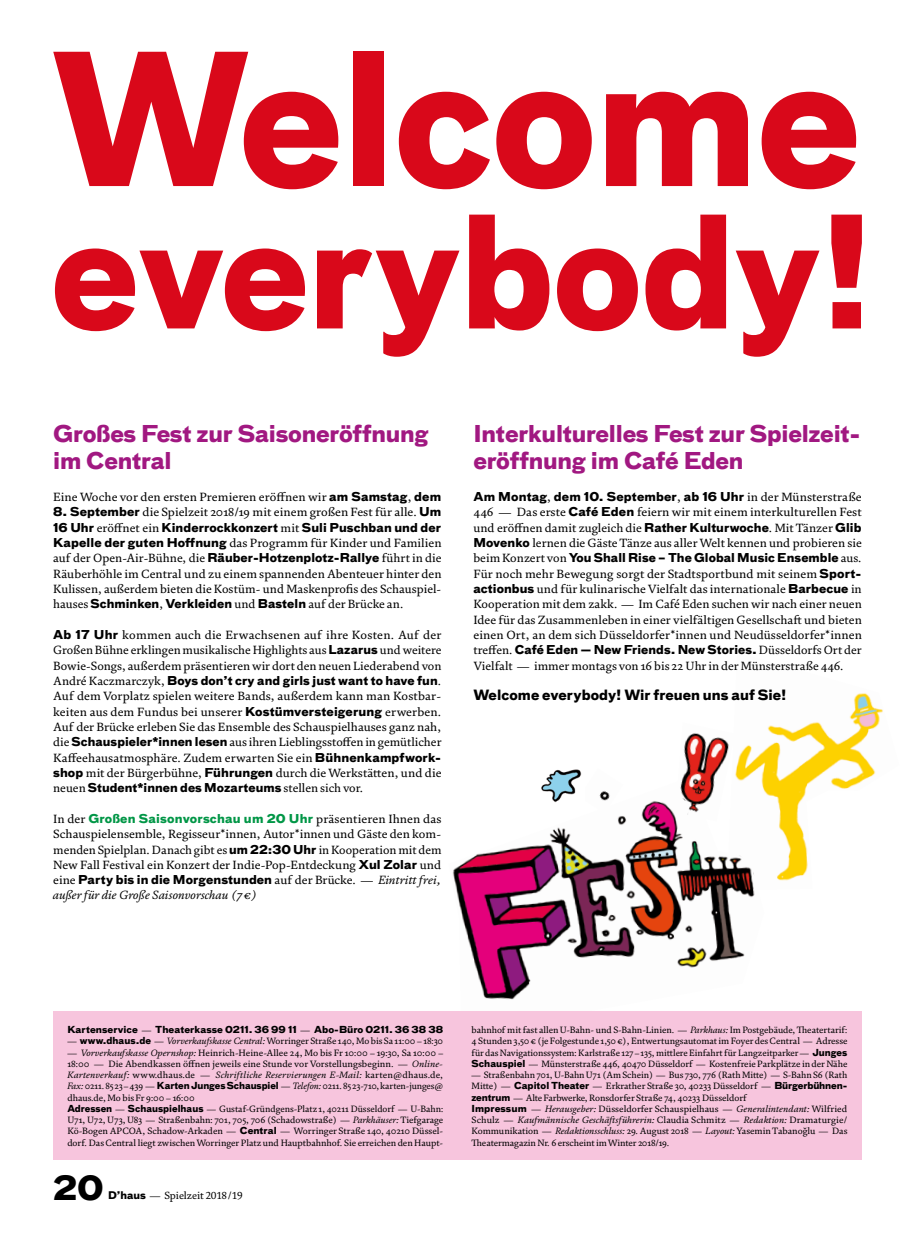
<style>
.page{position:relative;width:904px;height:1241px;background:#fff}
.page>*{position:absolute;margin:0;border:0;box-sizing:border-box;transform-origin:0 0}
.t1{font:700 177.5px "Bau Pro";letter-spacing:-.01em;color:#d9081a}
.t2{font:700 150.5px "Bau Pro";letter-spacing:-.01em;color:#d9081a}
.t3{font:700 32.5px "Bau Pro";color:#000}
.t4{font:700 22.5px/27.5px "Bau Pro";letter-spacing:-.01em;color:#a11881}
.t5{font:700 13.75px "Bau Pro";letter-spacing:.005em;color:#000}
.t6{font:12.25px/15.2px "FS Brabo";letter-spacing:.005em;color:#000;text-align:justify}
.t7{font:italic 12.25px "FS Brabo";color:#000}
.t8{font:700 11.88px "Bau Pro";letter-spacing:.005em;color:#000}
.t9{font:700 11.88px "Bau Pro";letter-spacing:.015em;color:#009646}
.t10{font:10.62px "FS Brabo";color:#000}
.t11{font:9.38px/11.2px "FS Brabo";color:#000}
.t12{font:700 9.38px "Bau Pro";letter-spacing:.005em;color:#000}
.s1{font-family:"Bau Pro";font-weight:700;font-size:11.88px}
.s2{font-family:"FS Brabo";font-weight:400;font-size:12.25px}
.s3{font-family:"FS Brabo";font-weight:400;font-size:12.25px;color:#000}
.s4{font-family:"FS Brabo";font-weight:400;font-style:italic;font-size:12.25px}
.s5{font-family:"FS Brabo";font-weight:400}
.s6{font-family:"Bau Pro";font-weight:700}
.s7{font-style:italic}
.s8{font-family:"Bau Pro";font-weight:700;font-size:10.25px}
</style>
<div class="page">
<img style="left:735px;top:693px;width:148px;height:188px">
<img style="left:452px;top:777px;width:312px;height:223px">
<img style="left:579px;top:777px;width:44px;height:36px">
<img style="left:538px;top:769px;width:46px;height:37px">
<div style="left:53px;top:1011px;width:808px;height:148px;background:#f7c5dd"></div>
<img style="left:677px;top:733px;width:58px;height:88px">
<h1 class="t1" style="left:51px;top:-33px;width:811px">Welcome</h1>
<h2 class="t2" style="left:51px;top:142px;width:825px">everybody!</h2>
<h3 class="t4" style="left:53px;top:418px;width:377px">Großes Fest zur Saisoneröffnung im Central</h3>
<p class="t6" style="left:53px;top:489px;width:389px">Eine Woche vor den ersten Premieren eröffnen wir <span class="s1">am Samstag</span>, <span class="s1">dem</span></p>
<p class="t6" style="left:53px;top:504px;width:389px"><span class="s1">8. September</span> die Spielzeit 2018/19 mit einem großen Fest für alle. <span class="s1">Um</span></p>
<p class="t8" style="left:53px;top:517px;width:389px">16 Uhr <span class="s2">eröffnet ein</span> Kinderrockkonzert <span class="s2">mit</span> Suli Puschban und der</p>
<p class="t6" style="left:53px;top:534px;width:390px"><span class="s1">Kapelle der guten Hoffnung</span> das Programm für Kinder und Familien auf der Open-Air-Bühne, die <span class="s1">Räuber-Hotzenplotz-Rallye</span> führt in die Räuberhöhle im Central und zu einem spannenden Abenteuer hinter den Kulissen, außerdem bieten die Kostüm- und Maskenprofis des Schauspiel-</p>
<p class="t8" style="left:53px;top:593px;width:351px"><span class="s2">hauses</span> Schminken<span class="s2">,</span> Verkleiden <span class="s2">und</span> Basteln <span class="s2">auf der Brücke an.</span></p>
<p class="t6" style="left:53px;top:626px;width:390px"><span class="s1">Ab 17 Uhr</span> kommen auch die Erwachsenen auf ihre Kosten. Auf der Großen Bühne erklingen musikalische Highlights aus <span class="s1">Lazarus</span> und weitere Bowie-Songs, außerdem präsentieren wir dort den neuen Liederabend von</p>
<p class="t8" style="left:53px;top:670px;width:389px"><span class="s2">André Kaczmarczyk,</span> Boys don’t cry and girls just want to have fun<span class="s2">.</span></p>
<p class="t6" style="left:53px;top:688px;width:390px">Auf dem Vorplatz spielen weitere Bands, außerdem kann man Kostbar&shy;keiten aus dem Fundus bei unserer <span class="s1">Kostümversteigerung</span> erwerben.<br>Auf der Brücke erleben Sie das Ensemble des Schauspielhauses ganz nah, die <span class="s1">Schauspieler*innen lesen</span> aus ihren Lieblingsstoffen in gemütlicher Kaffeehausatmosphäre. Zudem erwarten Sie ein <span class="s1">Bühnenkampfwork&shy;shop</span> mit der Bürgerbühne, <span class="s1">Führungen</span> durch die Werkstätten, und die</p>
<p class="t8" style="left:53px;top:777px;width:311px"><span class="s2">neuen</span> Student*innen des Mozarteums <span class="s2">stellen sich vor.</span></p>
<p class="t9" style="left:53px;top:808px;width:390px"><span class="s3">In der</span> Großen Saisonvorschau um 20 Uhr <span class="s3">präsentieren Ihnen das</span></p>
<p class="t6" style="left:53px;top:825px;width:390px">Schauspielensemble, Regisseur*innen, Autor*innen und Gäste den kom&shy;menden Spielplan. Danach gibt es <span class="s1">um 22:30 Uhr</span> in Kooperation mit dem New Fall Festival ein Konzert der Indie-Pop-Entdeckung <span class="s1">Xul Zolar</span> und</p>
<p class="t8" style="left:53px;top:869px;width:389px"><span class="s2">eine</span> Party bis in die Morgenstunden <span class="s2">auf der Brücke. —</span> <span class="s4">Eintritt frei,</span></p>
<p class="t7" style="left:53px;top:886px;width:205px">außer für die Große Saisonvorschau (7€)</p>
<h3 class="t4" style="left:473px;top:418px;width:388px">Interkulturelles Fest zur Spielzeit&shy;eröffnung im Café Eden</h3>
<p class="t8" style="left:473px;top:486px;width:390px">Am Montag<span class="s2">,</span> dem 10. September<span class="s2">,</span> ab 16 Uhr <span class="s2">in der Münsterstraße</span></p>
<p class="t6" style="left:473px;top:504px;width:390px">446 — Das erste <span class="s1">Café Eden</span> feiern wir mit einem interkulturellen Fest und eröffnen damit zugleich die <span class="s1">Rather Kulturwoche</span>. Mit Tänzer <span class="s1">Glib Movenko</span> lernen die Gäste Tänze aus aller Welt kennen und probieren sie</p>
<p class="t8" style="left:473px;top:547px;width:389px"><span class="s2">beim Konzert von</span> You Shall Rise – The Global Music Ensemble <span class="s2">aus.</span></p>
<p class="t6" style="left:473px;top:565px;width:390px">Für noch mehr Bewegung sorgt der Stadtsportbund mit seinem <span class="s1">Sport&shy;actionbus</span> und für kulinarische Vielfalt das internationale <span class="s1">Barbecue</span> in Kooperation mit dem zakk. — Im Café Eden suchen wir nach einer neuen Idee für das Zusammenleben in einer vielfältigen Gesellschaft und bieten einen Ort, an dem sich Düsseldorfer*innen und Neudüsseldorfer*innen</p>
<p class="t8" style="left:473px;top:639px;width:390px"><span class="s2">treffen.</span> Café Eden — New Friends. New Stories. <span class="s2">Düsseldorfs Ort der</span></p>
<p class="t6" style="left:473px;top:657px;width:371px">Vielfalt — immer montags von 16 bis 22 Uhr in der Münsterstraße 446.</p>
<p class="t5" style="left:473px;top:683px;width:314px">Welcome everybody! Wir freuen uns auf Sie!</p>
<p class="t12" style="left:67px;top:1021px;width:377px">Kartenservice <span class="s5">—</span> Theaterkasse 0211. 36 99 11 <span class="s5">—</span> Abo-Büro 0211. 36 38 38</p>
<p class="t11" style="left:67px;top:1034px;width:377px">— <span class="s6">www.dhaus.de</span> — <span class="s7">Vorverkaufskasse Central:</span>Worringer Straße 140, Mo bis Sa 11:00 – 18:30</p>
<p class="t11" style="left:67px;top:1046px;width:377px">— <span class="s7">Vorverkaufskasse Opernshop:</span> Heinrich-Heine-Allee 24, Mo bis Fr 10:00 – 19:30, Sa 10:00 – 18:00 — Die Abendkassen öffnen jeweils eine Stunde vor Vorstellungsbeginn. — <span class="s7">Online-Kartenverkauf:</span> www.dhaus.de — <span class="s7">Schriftliche Reservierungen E-Mail:</span> karten@dhaus.de, <span class="s7">Fax:</span> 0211. 85 23 – 439 — <span class="s6">Karten Junges Schauspiel</span> — <span class="s7">Telefon:</span> 0211. 85 23-710, karten-junges@ dhaus.de, Mo bis Fr 9:00 – 16:00<br><span class="s6">Adressen</span> — <span class="s6">Schauspielhaus</span> — Gustaf-Gründgens-Platz 1, 40211 Düsseldorf — U-Bahn:<br>U71, U72, U73, U83 — Straßenbahn: 701, 705, 706 (Schadowstraße) — <span class="s7">Parkhäuser:</span> Tiefgarage Kö-Bogen APCOA, Schadow-Arkaden — <span class="s6">Central</span> — Worringer Straße 140, 40210 Düssel&shy;dorf. Das Central liegt zwischen Worringer Platz und Hauptbahnhof. Sie erreichen den Haupt-</p>
<h3 class="t3" style="left:53px;top:1159px;width:52px">20</h3>
<p class="t10" style="left:108px;top:1187px;width:136px"><span class="s8">D’haus</span> — Spielzeit 2018/19</p>
<p class="t11" style="left:471px;top:1023px;width:377px;text-align:justify">bahnhof mit fast allenU-Bahn- und S-Bahn-Linien. — <span class="s7">Parkhaus:</span> Im Postgebäude, Theatertarif:<br>4 Stunden 3,50€ (jeFolgestunde 1,50€), Entwertungsautomat im Foyer des Central — Adresse für das Navigationssystem: Karlstraße 127– 135, mittlere Einfahrt für Langzeitparker— <span class="s6">Junges Schauspiel</span> — Münsterstraße 446, 40470 Düsseldorf — Kostenfreie Parkplätze in der Nähe</p>
<p class="t11" style="left:471px;top:1068px;width:377px">— Straßenbahn 701, U-Bahn U71 (Am Schein) — Bus 730, 776 (Rath Mitte) — S-Bahn S6 (Rath Mitte) — <span class="s6">Capitol Theater</span> — Erkrather Straße 30, 40233 Düsseldorf — <span class="s6">Bürgerbühnen&shy;zentrum</span> — Alte Farbwerke, Ronsdorfer Straße 74, 40233 Düsseldorf<br><span class="s6">Impressum</span> — <span class="s7">Herausgeber:</span> Düsseldorfer Schauspielhaus — <span class="s7">Generalintendant:</span> Wilfried Schulz — <span class="s7">Kaufmännische Geschäftsführerin:</span> Claudia Schmitz — <span class="s7">Redaktion:</span> Dramaturgie/ Kommunikation — <span class="s7">Redaktionsschluss:</span> 29. August 2018 — <span class="s7">Layout:</span> Yasemin Tabanoğlu — Das Theatermagazin Nr. 6 erscheint im Winter 2018/19.</p>
</div>
